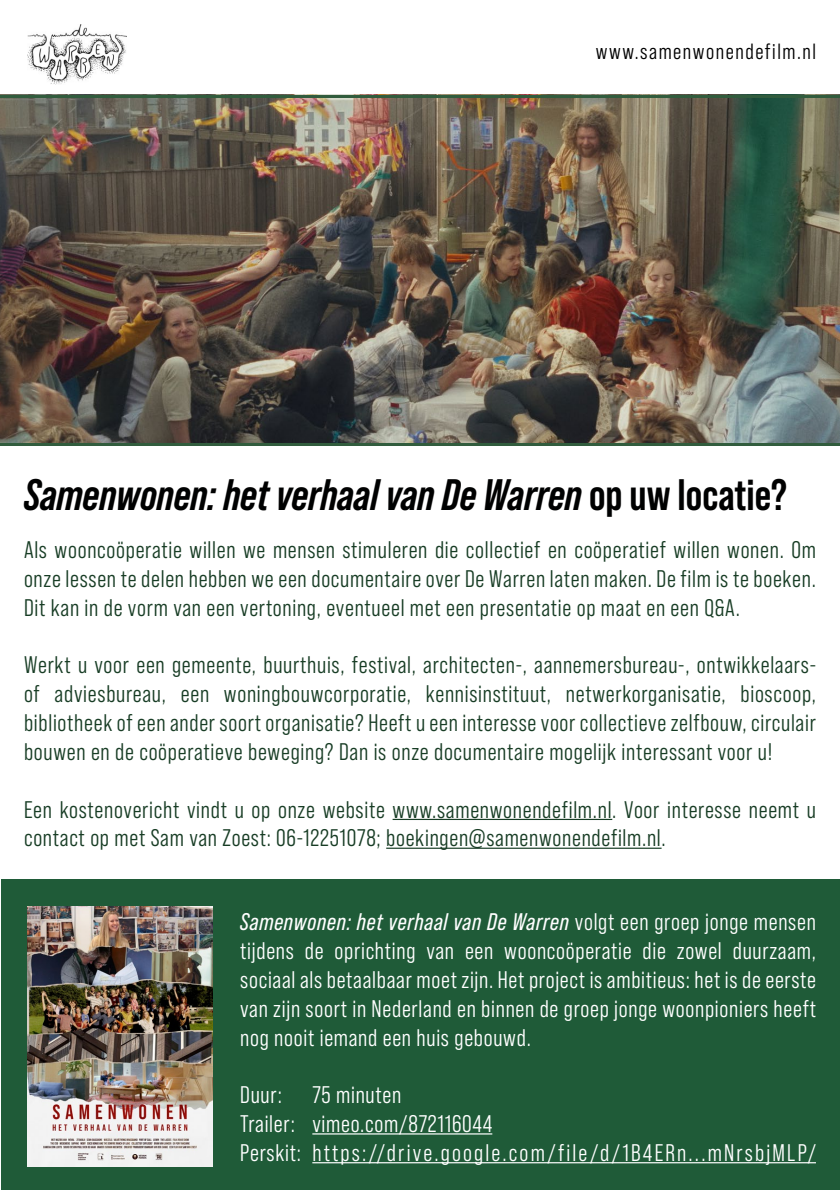
<style>
.page{position:relative;width:840px;height:1191px;background:#fff}
.page>*{position:absolute;margin:0;border:0;box-sizing:border-box;transform-origin:0 0}
.t1{font:italic 700 44px "Bebas Neue Pro";color:#000101}
.t2{font:24px/28.8px "Bebas Neue Pro Middle";letter-spacing:.03em;color:#183d25;text-align:justify}
.t3{font:24px/28.8px "Bebas Neue Pro Middle";letter-spacing:.03em;color:#fff;text-align:justify}
.t4{font:italic 24px "Bebas Neue Pro";letter-spacing:.03em;color:#fff}
.t5{font:22px "Bebas Neue Pro Middle";letter-spacing:.07em;color:#000}
.s1{font-style:normal}
.s2{font-family:"Bebas Neue Pro Middle";font-style:normal}
</style>
<div class="page">
<div style="left:1px;top:879px;width:838px;height:311px;background:#1f5b38"></div>
<img style="left:28px;top:906px;width:184px;height:261px">
<hr style="left:392px;top:819px;width:220px;height:1px;background:#183d25">
<hr style="left:386px;top:847px;width:275px;height:2px;background:#183d25">
<hr style="left:312px;top:1133px;width:180px;height:1px;background:#fff">
<hr style="left:312px;top:1162px;width:503px;height:1px;background:#fff">
<img style="left:27px;top:24px;width:99px;height:60px">
<img style="left:0;top:98px;width:839px;height:345px">
<hr style="left:0;top:443px;width:839px;height:3px;background:#315c3d">
<hr style="left:0;top:95px;width:839px;height:3px;background:#315c3d">
<p class="t5" style="left:595px;top:39px;width:221px">www.samenwonendefilm.nl</p>
<h1 class="t1" style="left:24px;top:469px;width:764px">Samenwonen: het verhaal van De Warren <span class="s1">op uw locatie?</span></h1>
<p class="t2" style="left:24px;top:535px;width:793px">Als wooncoöperatie willen we mensen stimuleren die collectief en coöperatief willen wonen. Om onze lessen te delen hebben we een documentaire over De Warren laten maken. De film is te boeken.<br>Dit kan in de vorm van een vertoning, eventueel met een presentatie op maat en een Q&amp;A.</p>
<p class="t2" style="left:24px;top:650px;width:793px">Werkt u voor een gemeente, buurthuis, festival, architecten-, aannemersbureau-, ontwikkelaars&shy;of adviesbureau, een woningbouwcorporatie, kennisinstituut, netwerkorganisatie, bioscoop, bibliotheek of een ander soort organisatie? Heeft u een interesse voor collectieve zelfbouw, circulair bouwen en de coöperatieve beweging? Dan is onze documentaire mogelijk interessant voor u!</p>
<p class="t2" style="left:24px;top:794px;width:793px">Een kostenovericht vindt u op onze website www.samenwonendefilm.nl. Voor interesse neemt u contact op met Sam van Zoest: 06-12251078; boekingen@samenwonendefilm.nl.</p>
<p class="t4" style="left:240px;top:908px;width:576px">Samenwonen: het verhaal van De Warren <span class="s2">volgt een groep jonge mensen</span></p>
<p class="t3" style="left:240px;top:936px;width:577px">tijdens de oprichting van een wooncoöperatie die zowel duurzaam, sociaal als betaalbaar moet zijn. Het project is ambitieus: het is de eerste van zijn soort in Nederland en binnen de groep jonge woonpioniers heeft nog nooit iemand een huis gebouwd.</p>
<p class="t3" style="left:240px;top:1080px;width:43px">Duur:</p>
<p class="t3" style="left:240px;top:1080px;width:577px;text-align:left;text-indent:72px">75 minuten<br>Trailer: vimeo.com/872116044<br>Perskit: https://drive.google.com/file/d/1B4ERn...mNrsbjMLP/</p>
</div>
